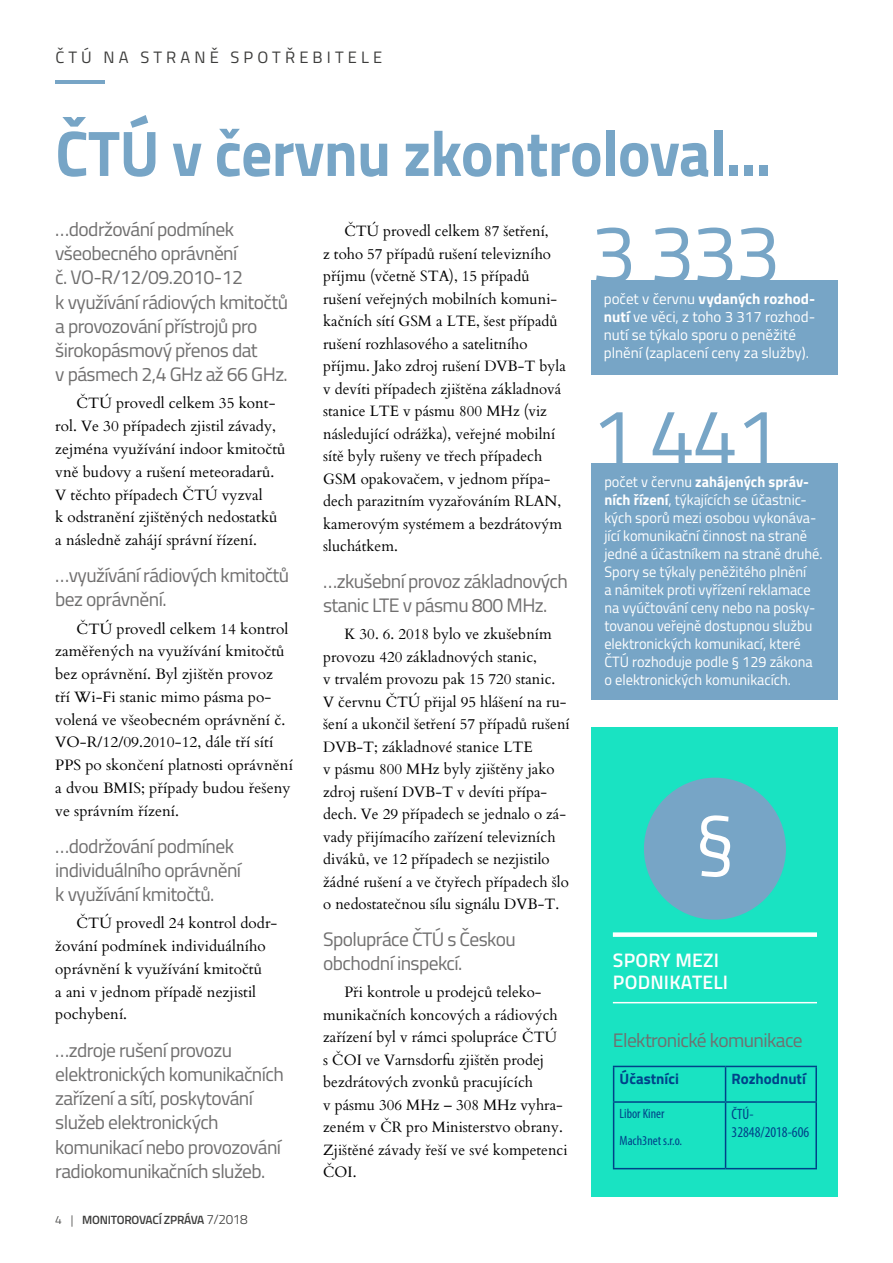
<style>
.page{position:relative;width:893px;height:1263px;background:#fff}
.page>*{position:absolute;margin:0;border:0;box-sizing:border-box;transform-origin:0 0}
.t1{font:81px "Titillium";letter-spacing:-.03em;color:#77a5c6}
.t2{font:76.95px "Titillium";color:#fff}
.t3{font:700 64.5px "Titillium";letter-spacing:-.01em;color:#77a5c6;scale:.95 1}
.t4{font:19.5px/24.3px "Titillium";letter-spacing:-.03em;color:#706f6f}
.t5{font:600 19.5px/22.5px "Titillium";letter-spacing:.01em;color:#fff}
.t6{font:16.5px "Titillium";letter-spacing:.25em;color:#3c3c3b}
.t7{font:15px/22.5px "Cardo";color:#000}
.t8{font:15px/18px "Titillium";color:#fff;scale:.96 1}
.t9{font:15px/18px "Titillium";color:#fff}
.t10{font:700 15px "Titillium";color:#004289}
.t11{font:condensed 15px/18px "Myriad Pro";color:#004289}
.t12{font:condensed 13.5px/26.5px "Myriad Pro";color:#004289}
.t13{font:600 12px "Titillium";letter-spacing:-.02em;color:#3c3c3b}
.s1{font-weight:300}
.s2{font-weight:300;font-size:13.5px}
.s3{font-weight:700}
</style>
<div class="page">
<hr style="left:55px;top:80px;width:50px;height:4px;background:#77a5c6">
<div style="left:591px;top:280px;width:247px;height:94px;background:#77a5c6"></div>
<div style="left:592px;top:463px;width:246px;height:236px;background:#77a5c6"></div>
<div style="left:592px;top:728px;width:246px;height:469px;background:#19e3c2"></div>
<div style="left:613px;top:932px;width:204px;height:5px;background:#fff"></div>
<hr style="left:613px;top:1002px;width:204px;height:1px;background:#fff">
<div style="left:644px;top:778px;width:142px;height:142px;background:#77a5c6;border-radius:50%"></div>
<hr style="left:613px;top:1103px;width:1px;height:65px;background:#004289">
<hr style="left:725px;top:1103px;width:1px;height:65px;background:#004289">
<hr style="left:815px;top:1103px;width:2px;height:65px;background:#004289">
<hr style="left:613px;top:1168px;width:113px;height:1px;background:#004289">
<hr style="left:726px;top:1168px;width:91px;height:1px;background:#004289">
<hr style="left:613px;top:1066px;width:113px;height:1px;background:#004289">
<hr style="left:613px;top:1067px;width:1px;height:34px;background:#004289">
<hr style="left:726px;top:1066px;width:91px;height:1px;background:#004289">
<hr style="left:725px;top:1067px;width:1px;height:34px;background:#004289">
<hr style="left:815px;top:1067px;width:2px;height:34px;background:#004289">
<hr style="left:613px;top:1101px;width:113px;height:2px;background:#004289">
<hr style="left:726px;top:1101px;width:91px;height:2px;background:#004289">
<p class="t6" style="left:55px;top:46px;width:328px">ČTÚ NA STRANĚ SPOTŘEBITELE</p>
<h3 class="t3" style="left:55px;top:104px;width:755px">ČTÚ v červnu zkontroloval...</h3>
<h3 class="t4" style="left:55px;top:216px;width:234px">…dodržování podmínek všeobecného oprávnění<br>č. VO-R/12/09.2010-12<br>k využívání rádiových kmitočtů a provozování přístrojů pro širokopásmový přenos dat<br>v pásmech 2,4 GHz až 66 GHz.</h3>
<p class="t7" style="left:55px;top:391px;width:232px;text-indent:21px">ČTÚ provedl celkem 35 kont&shy;rol. Ve 30 případech zjistil závady, zejména využívání indoor kmitočtů vně budovy a rušení meteoradarů.<br>V těchto případech ČTÚ vyzval<br>k odstranění zjištěných nedostatků a následně zahájí správní řízení.</p>
<h3 class="t4" style="left:55px;top:562px;width:235px">…využívání rádiových kmitočtů bez oprávnění.</h3>
<p class="t7" style="left:55px;top:616px;width:239px;text-indent:21px">ČTÚ provedl celkem 14 kontrol zaměřených na využívání kmitočtů bez oprávnění. Byl zjištěn provoz<br>tří Wi-Fi stanic mimo pásma po&shy;volená ve všeobecném oprávnění č.<br>VO-R/12/09.2010-12, dále tří sítí<br>PPS po skončení platnosti oprávnění a dvou BMIS; případy budou řešeny ve správním řízení.</p>
<h3 class="t4" style="left:55px;top:833px;width:187px">…dodržování podmínek individuálního oprávnění k využívání kmitočtů.</h3>
<p class="t7" style="left:55px;top:911px;width:224px;text-indent:21px">ČTÚ provedl 24 kontrol dodr&shy;žování podmínek individuálního oprávnění k využívání kmitočtů<br>a ani v jednom případě nezjistil pochybení.</p>
<h3 class="t4" style="left:55px;top:1036px;width:230px">…zdroje rušení provozu elektronických komunikačních zařízení a sítí, poskytování služeb elektronických komunikací nebo provozování radiokomunikačních služeb.</h3>
<p class="t13" style="left:55px;top:1211px;width:194px"><span class="s1">4 |</span> MONITOROVACÍ ZPRÁVA <span class="s2">7/2018</span></p>
<p class="t7" style="left:323px;top:219px;width:244px;text-indent:21px">ČTÚ provedl celkem 87 šetření,<br>z toho 57 případů rušení televizního příjmu (včetně STA), 15 případů rušení veřejných mobilních komuni&shy;kačních sítí GSM a LTE, šest případů rušení rozhlasového a satelitního příjmu. Jako zdroj rušení DVB-T byla v devíti případech zjištěna základnová stanice LTE v pásmu 800 MHz (viz následující odrážka), veřejné mobilní sítě byly rušeny ve třech případech GSM opakovačem, v jednom přípa&shy;dech parazitním vyzařováním RLAN, kamerovým systémem a bezdrátovým sluchátkem.</p>
<h3 class="t4" style="left:323px;top:568px;width:246px">…zkušební provoz základnových stanic LTE v pásmu 800 MHz.</h3>
<p class="t7" style="left:323px;top:622px;width:248px;text-indent:21px">K 30. 6. 2018 bylo ve zkušebním provozu 420 základnových stanic,<br>v trvalém provozu pak 15 720 stanic.<br>V červnu ČTÚ přijal 95 hlášení na ru&shy;šení a ukončil šetření 57 případů rušení DVB-T; základnové stanice LTE<br>v pásmu 800 MHz byly zjištěny jako zdroj rušení DVB-T v devíti přípa&shy;dech. Ve 29 případech se jednalo o zá&shy;vady přijímacího zařízení televizních diváků, ve 12 případech se nezjistilo žádné rušení a ve čtyřech případech šlo o nedostatečnou sílu signálu DVB-T.</p>
<h3 class="t4" style="left:323px;top:926px;width:194px">Spolupráce ČTÚ s Českou obchodní inspekcí.</h3>
<p class="t7" style="left:323px;top:980px;width:246px;text-indent:21px">Při kontrole u prodejců teleko&shy;munikačních koncových a rádiových zařízení byl v rámci spolupráce ČTÚ<br>s ČOI ve Varnsdorfu zjištěn prodej bezdrátových zvonků pracujících<br>v pásmu 306 MHz – 308 MHz vyhra&shy;zeném v ČR pro Ministerstvo obrany.<br>Zjištěné závady řeší ve své kompetenci<br>ČOI.</p>
<h1 class="t1" style="left:591px;top:194px;width:191px">3 333</h1>
<p class="t9" style="left:604px;top:289px;width:213px">počet v červnu <span class="s3">vydaných rozhod&shy;nutí</span> ve věci, z toho 3 317 rozhod&shy;nutí se týkalo sporu o peněžité plnění (zaplacení ceny za služby).</p>
<h1 class="t1" style="left:591px;top:378px;width:191px">1 441</h1>
<p class="t8" style="left:604px;top:472px;width:229px">počet v červnu <span class="s3">zahájených správ&shy;ních řízení</span>, týkajících se účastnic&shy;kých sporů mezi osobou vykonáva&shy;jící komunikační činnost na straně jedné a účastníkem na straně druhé.<br>Spory se týkaly peněžitého plnění<br>a námitek proti vyřízení reklamace na vyúčtování ceny nebo na posky&shy;tovanou veřejně dostupnou službu elektronických komunikací, které ČTÚ rozhoduje podle § 129 zákona o elektronických komunikacích.</p>
<h2 class="t2" style="left:696px;top:782px;width:40px">§</h2>
<h3 class="t5" style="left:613px;top:947px;width:117px">SPORY MEZI<br>PODNIKATELI</h3>
<h3 class="t4" style="left:613px;top:1027px;width:191px">Elektronické komunikace</h3>
<p class="t10" style="left:620px;top:1067px;width:61px">Účastníci</p>
<p class="t10" style="left:732px;top:1067px;width:76px">Rozhodnutí</p>
<p class="t12" style="left:620px;top:1100px;width:64px">Libor Kiner<br>Mach3net s.r.o.</p>
<p class="t11" style="left:732px;top:1105px;width:79px">ČTÚ-<br>32848/2018-606</p>
</div>
